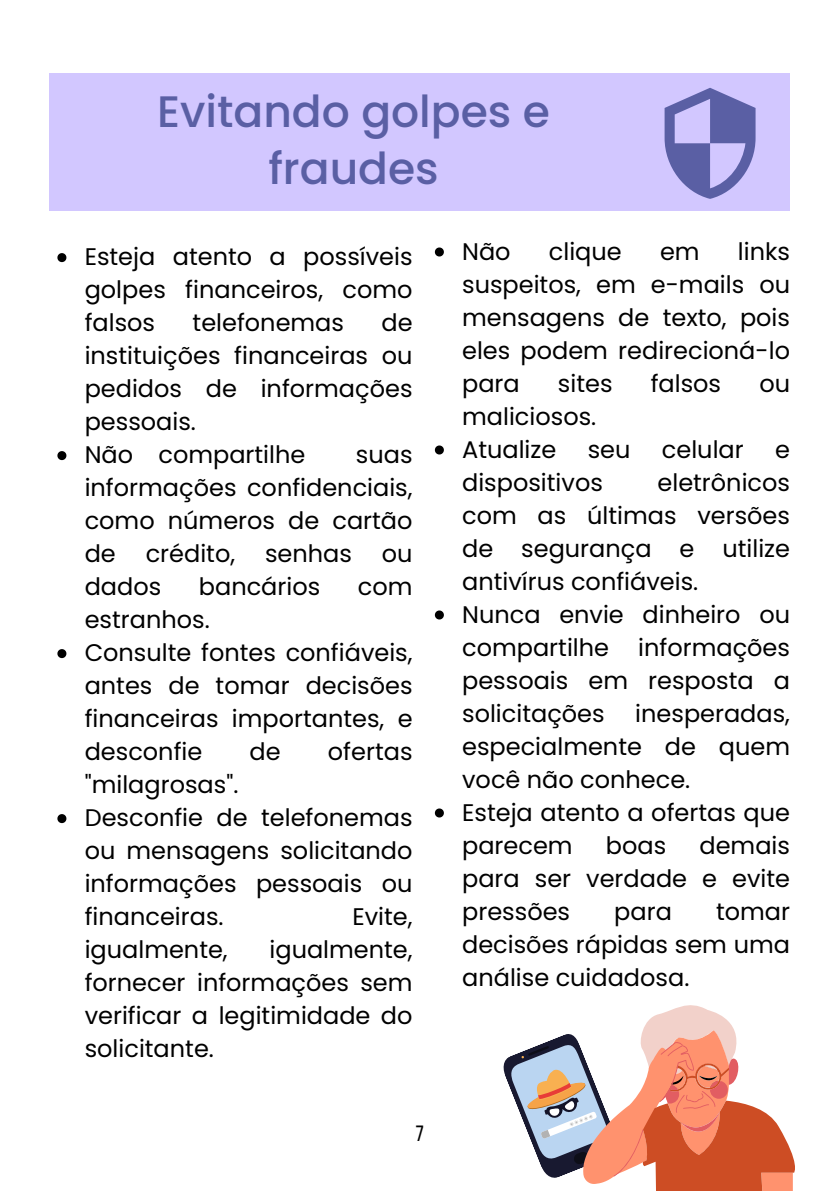
<style>
.page{position:relative;width:839px;height:1191px;background:#fff}
.page>*{position:absolute;margin:0;border:0;box-sizing:border-box;transform-origin:0 0}
.t1{font:500 44px/57px "Poppins";color:#5a5fa4;text-align:center}
.t2{font:24px/33px "Poppins";color:#000;text-align:justify}
.t3{font:22px "Bebas Neue";color:#000}
</style>
<div class="page">
<div style="left:49px;top:73px;width:740px;height:138px;background:#d2c7ff"></div>
<svg style="left:503px;top:1005px;width:292px;height:186px"></svg>
<svg style="left:664px;top:88px;width:91px;height:111px"></svg>
<svg style="left:57px;top:253px;width:9px;height:9px"></svg>
<svg style="left:57px;top:451px;width:9px;height:9px"></svg>
<svg style="left:57px;top:649px;width:9px;height:9px"></svg>
<svg style="left:57px;top:814px;width:9px;height:9px"></svg>
<svg style="left:435px;top:248px;width:9px;height:9px"></svg>
<svg style="left:435px;top:446px;width:9px;height:9px"></svg>
<svg style="left:435px;top:611px;width:9px;height:9px"></svg>
<svg style="left:435px;top:809px;width:9px;height:9px"></svg>
<h1 class="t1" style="left:157px;top:83px;width:394px">Evitando golpes e fraudes</h1>
<p class="t2" style="left:85px;top:240px;width:329px">Esteja atento a possíveis golpes financeiros, como falsos</p>
<p class="t2" style="left:192px;top:306px;width:153px">telefonemas</p>
<p class="t2" style="left:85px;top:306px;width:329px;text-indent:297px">de instituições financeiras ou pedidos de informações pessoais.</p>
<p class="t2" style="left:85px;top:438px;width:222px">Não compartilhe</p>
<p class="t2" style="left:85px;top:438px;width:329px;text-indent:271px">suas informações confidenciais, como números de cartão de crédito, senhas ou dados</p>
<p class="t2" style="left:199px;top:570px;width:123px">bancários</p>
<p class="t2" style="left:358px;top:570px;width:56px">com</p>
<p class="t2" style="left:85px;top:603px;width:126px">estranhos.</p>
<p class="t2" style="left:85px;top:636px;width:329px">Consulte fontes confiáveis, antes de tomar decisões financeiras importantes, e desconfie</p>
<p class="t2" style="left:249px;top:735px;width:33px">de</p>
<p class="t2" style="left:328px;top:735px;width:86px">ofertas</p>
<p class="t2" style="left:85px;top:768px;width:155px">"milagrosas".</p>
<p class="t2" style="left:85px;top:801px;width:329px">Desconfie de telefonemas ou mensagens solicitando informações pessoais ou financeiras.</p>
<p class="t2" style="left:352px;top:900px;width:62px">Evite,</p>
<p class="t2" style="left:85px;top:933px;width:329px;text-indent:185px">igualmente, fornecer informações sem verificar a legitimidade do solicitante.</p>
<p class="t2" style="left:85px;top:933px;width:144px">igualmente,</p>
<p class="t3" style="left:415px;top:1124px;width:10px">7</p>
<p class="t2" style="left:462px;top:235px;width:329px;text-indent:276px">links suspeitos, em e-mails ou mensagens de texto, pois eles podem redirecioná-lo para</p>
<p class="t2" style="left:462px;top:235px;width:50px">Não</p>
<p class="t2" style="left:549px;top:235px;width:74px">clique</p>
<p class="t2" style="left:660px;top:235px;width:41px">em</p>
<p class="t2" style="left:558px;top:367px;width:56px">sites</p>
<p class="t2" style="left:650px;top:367px;width:72px">falsos</p>
<p class="t2" style="left:759px;top:367px;width:32px">ou</p>
<p class="t2" style="left:462px;top:400px;width:136px">maliciosos.</p>
<p class="t2" style="left:462px;top:433px;width:96px">Atualize</p>
<p class="t2" style="left:587px;top:433px;width:44px">seu</p>
<p class="t2" style="left:662px;top:433px;width:83px">celular</p>
<p class="t2" style="left:775px;top:433px;width:16px">e</p>
<p class="t2" style="left:462px;top:466px;width:142px">dispositivos</p>
<p class="t2" style="left:462px;top:466px;width:329px;text-indent:195px">eletrônicos com as últimas versões de segurança e utilize antivírus confiáveis.</p>
<p class="t2" style="left:462px;top:598px;width:329px">Nunca envie dinheiro ou compartilhe informações pessoais em resposta a solicitações</p>
<p class="t2" style="left:462px;top:697px;width:329px;text-indent:173px">inesperadas, especialmente de quem você não conhece.</p>
<p class="t2" style="left:462px;top:796px;width:329px">Esteja atento a ofertas que parecem</p>
<p class="t2" style="left:462px;top:829px;width:329px;text-indent:237px">demais para ser verdade e evite pressões</p>
<p class="t2" style="left:606px;top:829px;width:62px">boas</p>
<p class="t2" style="left:462px;top:895px;width:329px;text-indent:254px">tomar decisões rápidas sem uma análise cuidadosa.</p>
<p class="t2" style="left:614px;top:895px;width:59px">para</p>
</div>
